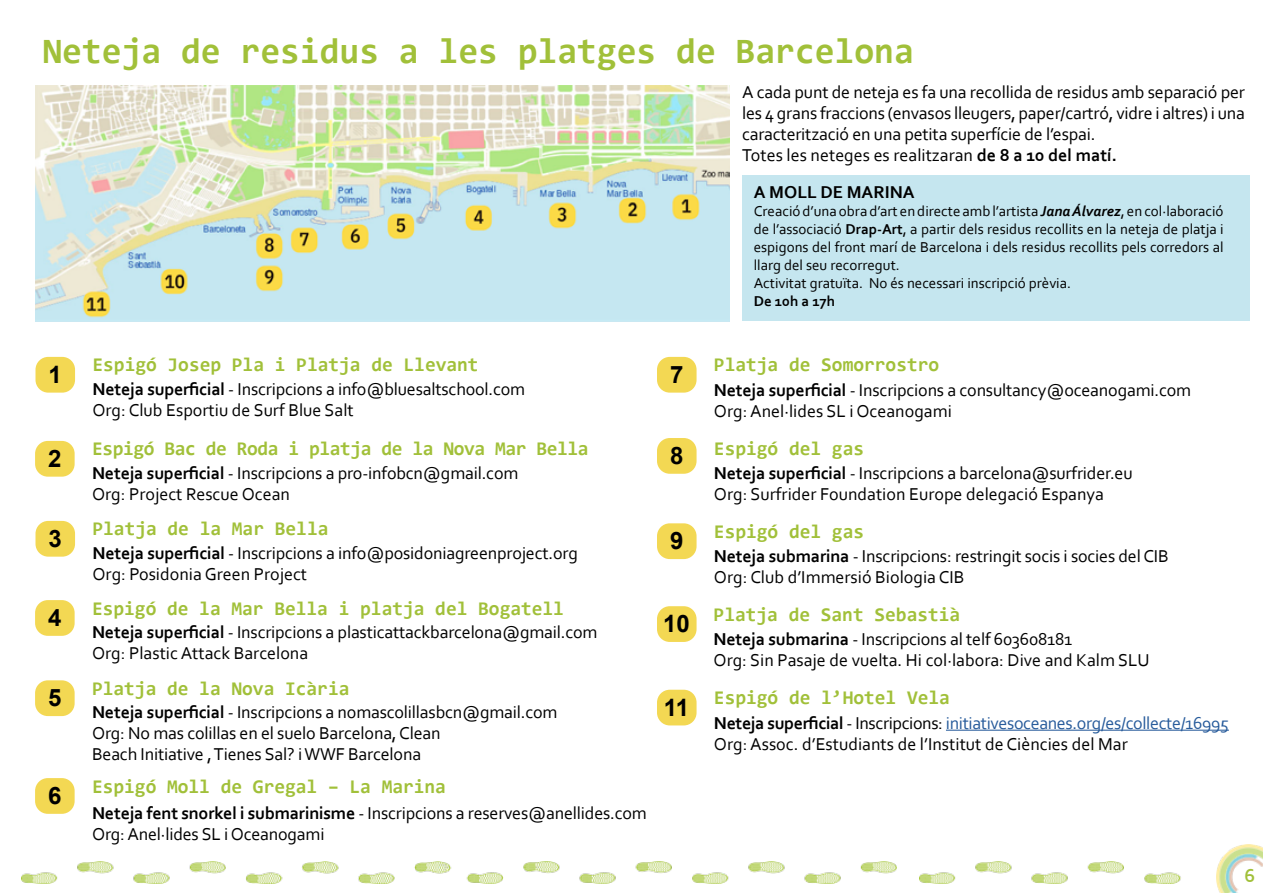
<style>
.page{position:relative;width:1263px;height:893px;background:#fff}
.page>*{position:absolute;margin:0;border:0;box-sizing:border-box;transform-origin:0 0}
.t1{font:700 36px "Consolas";color:#a1c039}
.t2{font:700 24px "Arial";color:#000}
.t3{font:700 19.5px "Consolas";color:#a1c039}
.t4{font:700 19.5px "Consolas";letter-spacing:-.02em;color:#a1c039}
.t5{font:700 19.5px "Corbel";color:#a1c039}
.t6{font:18px/21px "Corbel";letter-spacing:-.01em;color:#000}
.t7{font:700 18px "Corbel";color:#000}
.t8{font:15px/18px "Corbel";color:#000}
.t9{font:700 15px "Corbel";color:#000}
.s1{font-weight:700}
.s2{font-weight:700;font-style:italic}
.s3{color:#275b9b}
</style>
<div class="page">
<img style="left:1216px;top:844px;width:47px;height:49px">
<img style="left:22px;top:862px;width:874px;height:22px">
<img style="left:920px;top:862px;width:261px;height:22px">
<hr style="left:946px;top:730px;width:283px;height:1px;background:#275b9b">
<div style="left:35px;top:441px;width:40px;height:36px;background:#f3d853;border-radius:13px"></div>
<img style="left:35px;top:85px;width:694px;height:236px">
<div style="left:657px;top:606px;width:39px;height:36px;background:#f3d853;border-radius:13px"></div>
<div style="left:35px;top:600px;width:40px;height:36px;background:#f3d853;border-radius:13px"></div>
<div style="left:657px;top:357px;width:39px;height:36px;background:#f3d853;border-radius:13px"></div>
<div style="left:36px;top:357px;width:39px;height:36px;background:#f3d853;border-radius:13px"></div>
<div style="left:36px;top:521px;width:39px;height:36px;background:#f3d853;border-radius:13px"></div>
<div style="left:657px;top:438px;width:39px;height:36px;background:#f3d853;border-radius:13px"></div>
<div style="left:35px;top:680px;width:40px;height:36px;background:#f3d853;border-radius:13px"></div>
<div style="left:35px;top:778px;width:40px;height:36px;background:#f3d853;border-radius:13px"></div>
<div style="left:657px;top:523px;width:39px;height:36px;background:#f3d853;border-radius:13px"></div>
<div style="left:657px;top:690px;width:39px;height:35px;background:#f3d853;border-radius:13px"></div>
<div style="left:742px;top:175px;width:508px;height:146px;background:#c5e6ef"></div>
<h1 class="t1" style="left:43px;top:28px;width:873px">Neteja de residus a les platges de Barcelona</h1>
<p class="t6" style="left:742px;top:81px;width:504px">A cada punt de neteja es fa una recollida de residus amb separació per les 4 grans fraccions (envasos lleugers, paper/cartró, vidre i altres) i una caracterització en una petita superfície de l’espai.<br>Totes les neteges es realitzaran <span class="s1">de 8 a 10 del matí.</span></p>
<p class="t3" style="left:92px;top:352px;width:388px">Espigó Josep Pla i Platja de Llevant</p>
<h2 class="t2" style="left:49px;top:358px;width:15px">1</h2>
<h2 class="t2" style="left:670px;top:358px;width:15px">7</h2>
<p class="t6" style="left:92px;top:378px;width:434px"><span class="s1">Neteja superficial</span> - Inscripcions a info@bluesaltschool.com<br>Org: Club Esportiu de Surf Blue Salt</p>
<h2 class="t2" style="left:48px;top:442px;width:15px">2</h2>
<h2 class="t2" style="left:49px;top:522px;width:15px">3</h2>
<p class="t4" style="left:92px;top:436px;width:498px">Espigó Bac de Roda i platja de la Nova Mar Bella</p>
<p class="t6" style="left:92px;top:462px;width:428px"><span class="s1">Neteja superficial</span> - Inscripcions a pro-infobcn@gmail.com<br>Org: Project Rescue Ocean</p>
<p class="t3" style="left:92px;top:516px;width:237px">Platja de la Mar Bella</p>
<p class="t6" style="left:92px;top:542px;width:487px"><span class="s1">Neteja superficial</span> - Inscripcions a info@posidoniagreenproject.org<br>Org: Posidonia Green Project</p>
<h2 class="t2" style="left:670px;top:439px;width:15px">8</h2>
<h2 class="t2" style="left:670px;top:524px;width:15px">9</h2>
<p class="t3" style="left:92px;top:596px;width:473px">Espigó de la Mar Bella i platja del Bogatell</p>
<h2 class="t2" style="left:48px;top:601px;width:15px">4</h2>
<h2 class="t2" style="left:663px;top:607px;width:28px">10</h2>
<p class="t6" style="left:92px;top:621px;width:507px"><span class="s1">Neteja superficial</span> - Inscripcions a plasticattackbarcelona@gmail.com<br>Org: Plastic Attack Barcelona</p>
<h2 class="t2" style="left:48px;top:681px;width:15px">5</h2>
<h2 class="t2" style="left:48px;top:779px;width:15px">6</h2>
<p class="t3" style="left:92px;top:676px;width:259px">Platja de la Nova Icària</p>
<p class="t6" style="left:92px;top:701px;width:467px"><span class="s1">Neteja superficial</span> - Inscripcions a nomascolillasbcn@gmail.com<br>Org: No mas colillas en el suelo Barcelona, Clean<br>Beach Initiative , Tienes Sal? i WWF Barcelona</p>
<p class="t3" style="left:92px;top:774px;width:355px">Espigó Moll de Gregal – La Marina</p>
<p class="t6" style="left:92px;top:802px;width:556px"><span class="s1">Neteja fent snorkel i submarinisme</span> - Inscripcions a reserves@anellides.com<br>Org: Anel·lides SL i Oceanogami</p>
<h2 class="t2" style="left:664px;top:690px;width:27px">11</h2>
<p class="t7" style="left:754px;top:181px;width:162px">A MOLL DE MARINA</p>
<p class="t8" style="left:754px;top:201px;width:471px">Creació d’una obra d’art en directe amb l’artista <span class="s2">Jana Álvarez</span>, en col·laboració de l’associació <span class="s1">Drap-Art</span>, a partir dels residus recollits en la neteja de platja i espigons del front marí de Barcelona i dels residus recollits pels corredors al llarg del seu recorregut.<br>Activitat gratuïta. No és necessari inscripció prèvia.</p>
<p class="t9" style="left:754px;top:292px;width:83px">De 10h a 17h</p>
<p class="t3" style="left:714px;top:352px;width:227px">Platja de Somorrostro</p>
<p class="t6" style="left:714px;top:379px;width:479px"><span class="s1">Neteja superficial</span> - Inscripcions a consultancy@oceanogami.com<br>Org: Anel·lides SL i Oceanogami</p>
<p class="t3" style="left:714px;top:436px;width:152px">Espigó del gas</p>
<p class="t6" style="left:714px;top:462px;width:420px"><span class="s1">Neteja superficial</span> - Inscripcions a barcelona@surfrider.eu<br>Org: Surfrider Foundation Europe delegació Espanya</p>
<p class="t3" style="left:714px;top:519px;width:152px">Espigó del gas</p>
<p class="t6" style="left:714px;top:545px;width:456px"><span class="s1">Neteja submarina</span> - Inscripcions: restringit socis i socies del CIB<br>Org: Club d’Immersió Biologia CIB</p>
<p class="t3" style="left:714px;top:602px;width:248px">Platja de Sant Sebastià</p>
<p class="t6" style="left:713px;top:628px;width:437px"><span class="s1">Neteja submarina</span> - Inscripcions al telf 603608181<br>Org: Sin Pasaje de vuelta. Hi col·labora: Dive and Kalm SLU</p>
<p class="t3" style="left:714px;top:685px;width:237px">Espigó de l’Hotel Vela</p>
<p class="t6" style="left:714px;top:712px;width:516px"><span class="s1">Neteja superficial</span> - Inscripcions: <span class="s3">initiativesoceanes.org/es/collecte/16995<br></span>Org: Assoc. d’Estudiants de l’Institut de Ciències del Mar</p>
<p class="t5" style="left:1244px;top:864px;width:12px">6</p>
</div>
